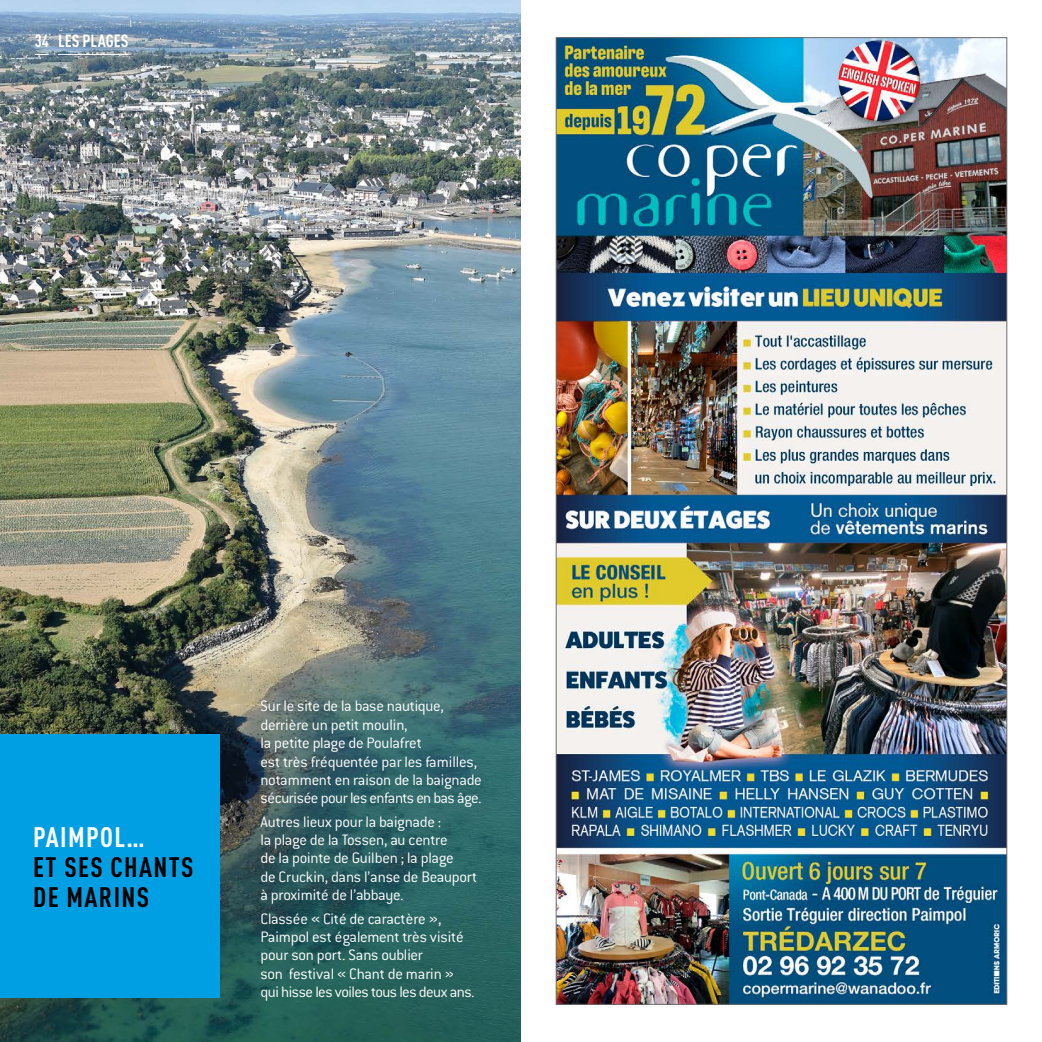
<style>
.page{position:relative;width:1042px;height:1042px;background:#fff}
.page>*{position:absolute;margin:0;border:0;box-sizing:border-box;transform-origin:0 0}
.t1{font:700 27.82px/29.9px "DIN Cond";letter-spacing:.05em;color:#000}
.t2{font:700 27.82px "DIN Cond";letter-spacing:.05em;color:#fff}
.t3{font:700 17.5px "DIN Cond";color:#fff}
.t4{font:300 16.62px/18.4px "Conduit ITC";letter-spacing:-.015em;color:#fff}
</style>
<div class="page">
<img style="left:0;top:0;width:521px;height:1042px">
<div style="left:0;top:734px;width:220px;height:264px;background:#009fe3"></div>
<hr style="left:58px;top:54px;width:70px;height:1px;background:#fff">
<svg style="left:35px;top:54px;width:14px;height:1px"></svg>
<img style="left:558px;top:39px;width:447px;height:964px">
<p class="t3" style="left:35px;top:31px;width:95px">34 LES PLAGES</p>
<h1 class="t2" style="left:33px;top:820px;width:113px">PAIMPOL…</h1>
<h1 class="t1" style="left:33px;top:851px;width:162px">ET SES CHANTS<br>DE MARINS</h1>
<p class="t4" style="left:260px;top:697px;width:223px">Sur le site de la base nautique, derrière un petit moulin,<br>la petite plage de Poulafret<br>est très fréquentée par les familles, notamment en raison de la baignade sécurisée pour les enfants en bas âge.</p>
<p class="t4" style="left:260px;top:812px;width:218px">Autres lieux pour la baignade :<br>la plage de la Tossen, au centre<br>de la pointe de Guilben ; la plage<br>de Cruckin, dans l’anse de Beauport à proximité de l’abbaye.</p>
<p class="t4" style="left:260px;top:909px;width:216px">Classée « Cité de caractère »,<br>Paimpol est également très visité pour son port. Sans oublier<br>son festival « Chant de marin » qui hisse les voiles tous les deux ans.</p>
</div>
